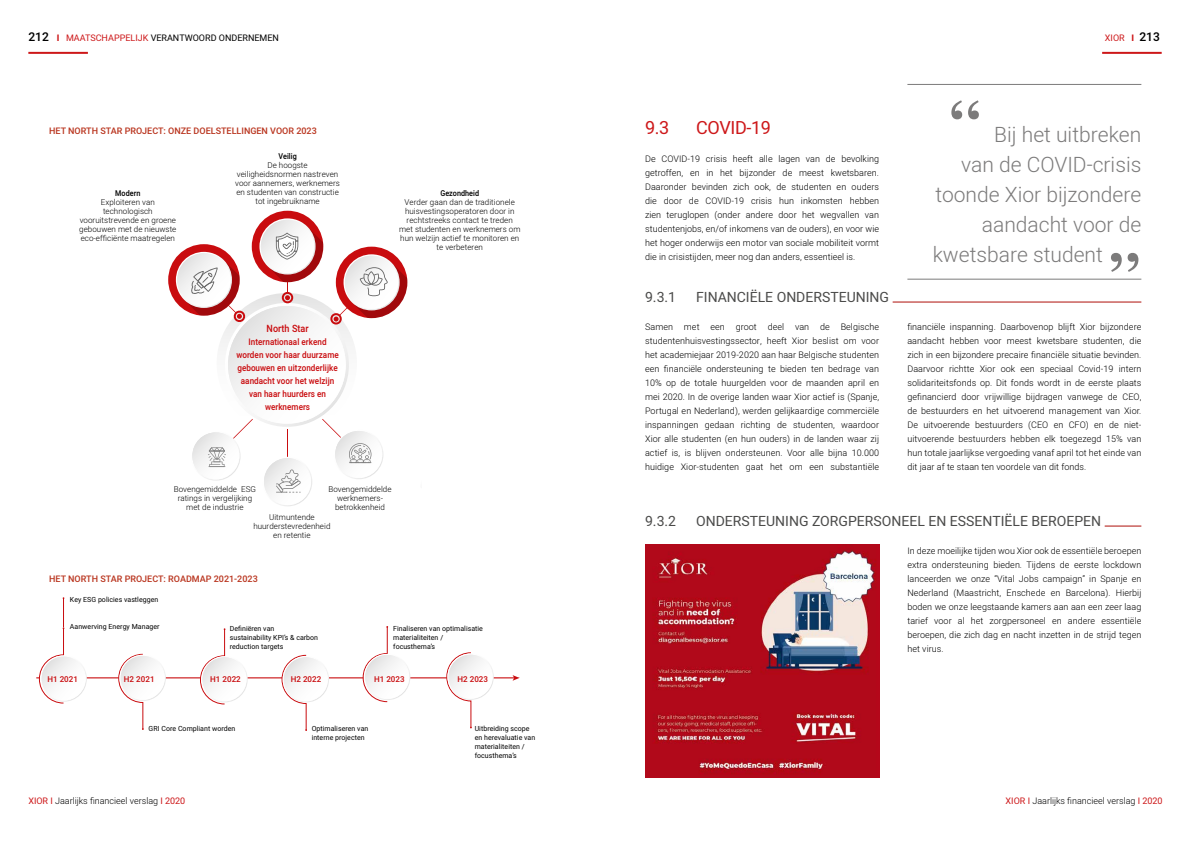
<style>
.page{position:relative;width:1191px;height:842px;background:#fff}
.page>*{position:absolute;margin:0;border:0;box-sizing:border-box;transform-origin:0 0}
.t1{font:700 60px "Baskerville Cyr LT Std";color:#7c7b7b}
.t2{font:300 21px "Heebo";color:#7c7b7b}
.t3{font:18px "Heebo";letter-spacing:-.02em;color:#cd1719}
.t4{font:14px "Heebo";color:#4a4a49}
.t5{font:500 10px "Heebo";letter-spacing:.005em;color:#c90c0f;scale:.9 1}
.t6{font:300 9px/14px "Heebo";letter-spacing:.005em;color:#000;text-align:justify}
.t7{font:500 9px/13px "Heebo";letter-spacing:.005em;color:#c90c0f;text-align:center;scale:.9 1}
.t8{font:500 9px "Heebo";color:#ba3721}
.t9{font:9px "Heebo";color:#000}
.t10{font:9px "Heebo";color:#cd1719}
.t11{font:300 8px/9px "Heebo";letter-spacing:.005em;color:#000;text-align:center}
.t12{font:500 8px "Heebo";letter-spacing:.005em;color:#c90c0f}
.t13{font:500 8px "Heebo";letter-spacing:.005em;color:#000;scale:.9 1}
.t14{font:7px/9px "Heebo";letter-spacing:.005em;color:#000}
.s1{font-weight:500;font-size:12px}
.s2{font-weight:800;color:#cd1719}
.s3{color:#cd1719}
.s4{font-weight:800}
.s5{font-weight:500;font-size:12px;color:#000}
.s6{font-weight:400;color:#cd1719}
</style>
<div class="page">
<hr style="left:28px;top:52px;width:60px;height:2px;background:#cd1719">
<hr style="left:1102px;top:52px;width:59px;height:2px;background:#cd1719">
<hr style="left:907px;top:84px;width:234px;height:1px;background:#7c7b7b">
<hr style="left:907px;top:279px;width:234px;height:1px;background:#7c7b7b">
<hr style="left:892px;top:302px;width:249px;height:1px;background:#ae0f0a">
<hr style="left:1104px;top:526px;width:37px;height:1px;background:#ae0f0a">
<img style="left:645px;top:544px;width:234px;height:234px">
<svg style="left:168px;top:211px;width:239px;height:295px"></svg>
<hr style="left:36px;top:678px;width:478px;height:1px;background:#c90c0f">
<svg style="left:512px;top:675px;width:7px;height:6px"></svg>
<svg style="left:39px;top:597px;width:48px;height:106px"></svg>
<div style="left:42px;top:657px;width:44px;height:44px;background:linear-gradient(to right,#ebebeb,#fff);border-radius:22px"></div>
<svg style="left:118px;top:654px;width:48px;height:76px"></svg>
<div style="left:121px;top:656px;width:44px;height:44px;background:linear-gradient(to right,#ebebeb,#fff);border-radius:22px"></div>
<svg style="left:200px;top:628px;width:48px;height:76px"></svg>
<div style="left:202px;top:657px;width:44px;height:44px;background:linear-gradient(to right,#eaeaea,#fff);border-radius:22px"></div>
<svg style="left:282px;top:655px;width:47px;height:76px"></svg>
<div style="left:284px;top:657px;width:44px;height:44px;background:linear-gradient(to right,#eaeaea,#fff);border-radius:22px"></div>
<svg style="left:363px;top:626px;width:47px;height:76px"></svg>
<div style="left:365px;top:655px;width:44px;height:44px;background:linear-gradient(to right,#eaeaea,#fff);border-radius:22px"></div>
<svg style="left:446px;top:652px;width:48px;height:76px"></svg>
<div style="left:448px;top:655px;width:44px;height:44px;background:linear-gradient(to right,#eaeaea,#fff);border-radius:22px"></div>
<p class="t9" style="left:28px;top:31px;width:252px"><span class="s1">212</span> <span class="s2">I</span> <span class="s3">MAATSCHAPPELIJK</span> VERANTWOORD ONDERNEMEN</p>
<p class="t8" style="left:49px;top:125px;width:269px">HET NORTH STAR PROJECT: ONZE DOELSTELLINGEN VOOR 2023</p>
<p class="t13" style="left:115px;top:188px;width:29px">Modern</p>
<p class="t11" style="left:79px;top:198px;width:99px">Exploiteren van technologisch vooruitstrevende en groene gebouwen met de nieuwste eco-efficiënte maatregelen</p>
<p class="t13" style="left:278px;top:151px;width:22px">Veilig</p>
<p class="t11" style="left:235px;top:161px;width:106px">De hoogste veiligheidsnormen nastreven voor aannemers, werknemers en studenten van constructie tot ingebruikname</p>
<p class="t5" style="left:266px;top:322px;width:48px">North Star</p>
<p class="t7" style="left:236px;top:336px;width:115px">Internationaal erkend worden voor haar duurzame gebouwen en uitzonderlijke aandacht voor het welzijn van haar huurders en werknemers</p>
<p class="t13" style="left:440px;top:188px;width:44px">Gezondheid</p>
<p class="t11" style="left:399px;top:198px;width:123px">Verder gaan dan de traditionele huisvestingsoperatoren door in rechtstreeks contact te treden met studenten en werknemers om hun welzijn actief te monitoren en te verbeteren</p>
<p class="t11" style="left:174px;top:484px;width:84px">Bovengemiddelde ESG ratings in vergelijking met de industrie</p>
<p class="t11" style="left:253px;top:513px;width:79px">Uitmuntende huurderstevredenheid en retentie</p>
<p class="t11" style="left:328px;top:484px;width:65px">Bovengemiddelde werknemers&shy;betrokkenheid</p>
<p class="t8" style="left:49px;top:573px;width:210px">HET NORTH STAR PROJECT: ROADMAP 2021-2023</p>
<p class="t14" style="left:70px;top:595px;width:90px">Key ESG policies vastleggen</p>
<p class="t14" style="left:70px;top:622px;width:91px">Aanwerving Energy Manager</p>
<p class="t14" style="left:230px;top:624px;width:90px">Definiëren van<br>sustainability KPI’s &amp; carbon reduction targets</p>
<p class="t14" style="left:393px;top:624px;width:91px">Finaliseren van optimalisatie materialiteiten / focusthema’s</p>
<p class="t12" style="left:47px;top:674px;width:32px">H1 2021</p>
<p class="t12" style="left:124px;top:674px;width:32px">H2 2021</p>
<p class="t12" style="left:210px;top:674px;width:32px">H1 2022</p>
<p class="t12" style="left:291px;top:674px;width:32px">H2 2022</p>
<p class="t12" style="left:374px;top:674px;width:32px">H1 2023</p>
<p class="t12" style="left:457px;top:674px;width:32px">H2 2023</p>
<p class="t14" style="left:149px;top:724px;width:88px">GRI Core Compliant worden</p>
<p class="t14" style="left:312px;top:724px;width:58px">Optimaliseren van interne projecten</p>
<p class="t14" style="left:475px;top:724px;width:62px">Uitbreiding scope en herevaluatie van materialiteiten / focusthema’s</p>
<h3 class="t3" style="left:645px;top:115px;width:26px">9.3</h3>
<h3 class="t3" style="left:696px;top:115px;width:76px">COVID-19</h3>
<p class="t6" style="left:645px;top:152px;width:235px">De COVID-19 crisis heeft alle lagen van de bevolking getroffen, en in het bijzonder de meest kwetsbaren.<br>Daaronder bevinden zich ook, de studenten en ouders die door de COVID-19 crisis hun inkomsten hebben zien teruglopen (onder andere door het wegvallen van studentenjobs, en/of inkomens van de ouders), en voor wie het hoger onderwijs een motor van sociale mobiliteit vormt die in crisistijden, meer nog dan anders, essentieel is.</p>
<h1 class="t1" style="left:948px;top:88px;width:35px">“</h1>
<p class="t10" style="left:1104px;top:31px;width:56px">XIOR <span class="s4">I</span> <span class="s5">213</span></p>
<h2 class="t2" style="left:994px;top:120px;width:149px">Bij het uitbreken</h2>
<h2 class="t2" style="left:961px;top:150px;width:182px">van de COVID-crisis</h2>
<h2 class="t2" style="left:935px;top:180px;width:207px">toonde Xior bijzondere</h2>
<h2 class="t2" style="left:982px;top:210px;width:161px">aandacht voor de</h2>
<h2 class="t2" style="left:932px;top:240px;width:172px">kwetsbare student</h2>
<h1 class="t1" style="left:1108px;top:208px;width:35px">„</h1>
<h3 class="t4" style="left:645px;top:287px;width:32px">9.3.1</h3>
<h3 class="t4" style="left:696px;top:287px;width:194px">FINANCIËLE ONDERSTEUNING</h3>
<p class="t6" style="left:645px;top:320px;width:235px">Samen met een groot deel van de Belgische studentenhuisvestingssector, heeft Xior beslist om voor het academiejaar 2019-2020 aan haar Belgische studenten een financiële ondersteuning te bieden ten bedrage van 10% op de totale huurgelden voor de maanden april en mei 2020. In de overige landen waar Xior actief is (Spanje, Portugal en Nederland), werden gelijkaardige commerciële inspanningen gedaan richting de studenten, waardoor Xior alle studenten (en hun ouders) in de landen waar zij actief is, is blijven ondersteunen. Voor alle bijna 10.000 huidige Xior-studenten gaat het om een substantiële</p>
<p class="t6" style="left:907px;top:320px;width:235px">financiële inspanning. Daarbovenop blijft Xior bijzondere aandacht hebben voor meest kwetsbare studenten, die zich in een bijzondere precaire financiële situatie bevinden.<br>Daarvoor richtte Xior ook een speciaal Covid-19 intern solidariteitsfonds op. Dit fonds wordt in de eerste plaats gefinancierd door vrijwillige bijdragen vanwege de CEO, de bestuurders en het uitvoerend management van Xior.<br>De uitvoerende bestuurders (CEO en CFO) en de niet&shy;uitvoerende bestuurders hebben elk toegezegd 15% van hun totale jaarlijkse vergoeding vanaf april tot het einde van dit jaar af te staan ten voordele van dit fonds.</p>
<h3 class="t4" style="left:645px;top:511px;width:32px">9.3.2</h3>
<h3 class="t4" style="left:696px;top:511px;width:406px">ONDERSTEUNING ZORGPERSONEEL EN ESSENTIËLE BEROEPEN</h3>
<p class="t6" style="left:907px;top:544px;width:235px">In deze moeilijke tijden wou Xior ook de essentiële beroepen extra ondersteuning bieden. Tijdens de eerste lockdown lanceerden we onze “Vital Jobs campaign” in Spanje en Nederland (Maastricht, Enschede en Barcelona). Hierbij boden we onze leegstaande kamers aan aan een zeer laag tarief voor al het zorgpersoneel en andere essentiële beroepen, die zich dag en nacht inzetten in de strijd tegen het virus.</p>
<p class="t6" style="left:28px;top:794px;width:158px"><span class="s6">XIOR I</span> Jaarlijks financieel verslag <span class="s6">I 2020</span></p>
<p class="t6" style="left:1005px;top:794px;width:158px"><span class="s6">XIOR I</span> Jaarlijks financieel verslag <span class="s6">I 2020</span></p>
</div>
